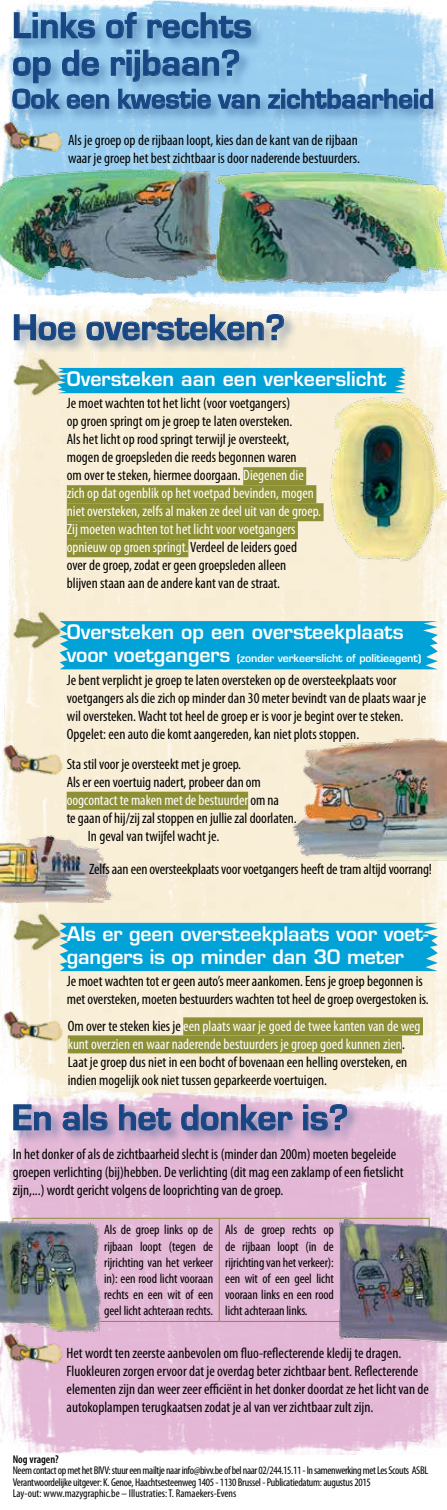
<style>
.page{position:relative;width:447px;height:1510px;background:#fff}
.page>*{position:absolute;margin:0;border:0;box-sizing:border-box;transform-origin:0 0}
.t1{font:700 37.5px/37.5px "Eurostile";color:#184682}
.t2{font:700 28.5px "Eurostile";color:#184682}
.t3{font:600 19.5px/23.4px "Eurostile LT Std";color:#fff}
.t4{font:condensed 15px/18px "Myriad Pro";color:#000}
.t5{font:condensed 15px "Myriad Pro";letter-spacing:-.005em;color:#fff}
.t6{font:condensed 13.5px/16.2px "Myriad Pro";letter-spacing:-.01em;color:#000;text-align:justify}
.t7{font:condensed 11.25px/11.2px "Myriad Pro";letter-spacing:-.02em;color:#000}
.t8{font:600 condensed 11.25px "Myriad Pro";color:#000}
.t9{font:600 10.5px "Eurostile LT Std";letter-spacing:-.01em;color:#fff}
.s1{color:#fff}
.s2{font-size:19.5px}
.s3{color:#000}
</style>
<div class="page">
<img style="left:0;top:0;width:446px;height:1092px">
<img style="left:0;top:1092px;width:446px;height:362px">
<div style="left:11px;top:11px;width:435px;height:112px;background:#184682;opacity:.5"></div>
<svg style="left:14px;top:12px;width:81px;height:26px;background:#7ca9cf"></svg>
<svg style="left:106px;top:12px;width:30px;height:26px"></svg>
<svg style="left:147px;top:12px;width:104px;height:26px;background:#72a4ce"></svg>
<svg style="left:13px;top:57px;width:38px;height:26px"></svg>
<svg style="left:62px;top:50px;width:37px;height:26px"></svg>
<svg style="left:111px;top:50px;width:128px;height:32px;background:#73a6cf"></svg>
<svg style="left:13px;top:89px;width:47px;height:20px"></svg>
<svg style="left:67px;top:94px;width:42px;height:15px"></svg>
<svg style="left:118px;top:89px;width:92px;height:21px;background:#6a9bc6"></svg>
<svg style="left:217px;top:94px;width:42px;height:15px"></svg>
<svg style="left:268px;top:89px;width:165px;height:20px;background:#6c9dc7"></svg>
<div style="left:13px;top:313px;width:284px;height:41px;background:#184682;opacity:.5"></div>
<svg style="left:14px;top:314px;width:61px;height:26px"></svg>
<svg style="left:87px;top:314px;width:196px;height:26px;background:#b5bcbf"></svg>
<div style="left:12px;top:1102px;width:348px;height:42px;background:#184682;opacity:.5"></div>
<svg style="left:13px;top:1104px;width:38px;height:26px"></svg>
<svg style="left:63px;top:1111px;width:16px;height:19px"></svg>
<div style="left:83px;top:1104px;width:5px;height:26px;border:1px solid #184682"></div>
<svg style="left:90px;top:1111px;width:17px;height:19px"></svg>
<svg style="left:119px;top:1104px;width:52px;height:26px"></svg>
<svg style="left:181px;top:1104px;width:111px;height:26px;background:#a695bc"></svg>
<svg style="left:303px;top:1104px;width:44px;height:26px"></svg>
<div style="left:67px;top:791px;width:181px;height:18px;background:#8e9036"></div>
<div style="left:183px;top:1017px;width:239px;height:18px;background:#8e9036"></div>
<div style="left:68px;top:1035px;width:334px;height:18px;background:#8e9036"></div>
<img style="left:0;top:169px;width:210px;height:130px">
<img style="left:210px;top:169px;width:236px;height:131px">
<div style="left:62px;top:368px;width:343px;height:25px;background:#00a2d8"></div>
<div style="left:60px;top:621px;width:377px;height:48px;background:#00a2d8"></div>
<div style="left:60px;top:922px;width:377px;height:49px;background:#00a2d8"></div>
<div style="left:243px;top:467px;width:63px;height:18px;background:#8e9036"></div>
<div style="left:67px;top:485px;width:249px;height:18px;background:#8e9036"></div>
<div style="left:67px;top:503px;width:256px;height:18px;background:#8e9036"></div>
<div style="left:67px;top:521px;width:231px;height:18px;background:#8e9036"></div>
<div style="left:67px;top:539px;width:121px;height:18px;background:#8e9036"></div>
<img style="left:14px;top:353px;width:48px;height:48px">
<img style="left:14px;top:606px;width:48px;height:48px">
<img style="left:14px;top:917px;width:48px;height:39px">
<img style="left:327px;top:393px;width:119px;height:170px">
<img style="left:290px;top:734px;width:156px;height:134px">
<img style="left:0;top:826px;width:116px;height:91px">
<hr style="left:13px;top:1218px;width:206px;height:1px;background:#8e9036">
<hr style="left:13px;top:1218px;width:1px;height:103px;background:#8e9036">
<hr style="left:219px;top:1218px;width:210px;height:1px;background:#8e9036">
<hr style="left:219px;top:1218px;width:1px;height:103px;background:#8e9036">
<hr style="left:13px;top:1321px;width:206px;height:1px;background:#8e9036">
<hr style="left:219px;top:1321px;width:210px;height:1px;background:#8e9036">
<img style="left:0;top:1220px;width:102px;height:113px">
<img style="left:0;top:745px;width:65px;height:40px">
<img style="left:0;top:122px;width:65px;height:40px">
<img style="left:0;top:1011px;width:65px;height:40px">
<img style="left:0;top:1333px;width:65px;height:41px">
<img style="left:335px;top:1210px;width:111px;height:138px">
<h1 class="t1" style="left:12px;top:7px;width:241px">Links of rechts op de rijbaan?</h1>
<h2 class="t2" style="left:12px;top:83px;width:423px">Ook een kwestie van zichtbaarheid</h2>
<p class="t4" style="left:68px;top:130px;width:293px">Als je groep op de rijbaan loopt, kies dan de kant van de rijbaan waar je groep het best zichtbaar is door naderende bestuurders.</p>
<h1 class="t1" style="left:12px;top:309px;width:274px">Hoe oversteken?</h1>
<h3 class="t3" style="left:67px;top:367px;width:321px">Oversteken aan een verkeerslicht</h3>
<p class="t4" style="left:67px;top:394px;width:256px">Je moet wachten tot het licht (voor voetgangers)<br>op groen springt om je groep te laten oversteken.<br>Als het licht op rood springt terwijl je oversteekt, mogen de groepsleden die reeds begonnen waren<br>om over te steken, hiermee doorgaan. <span class="s1">Diegenen die zich op dat ogenblik op het voetpad bevinden, mogen niet oversteken, zelfs al maken ze deel uit van de groep.<br>Zij moeten wachten tot het licht voor voetgangers opnieuw op groen springt.</span> Verdeel de leiders goed<br>over de groep, zodat er geen groepsleden alleen<br>blijven staan aan de andere kant van de straat.</p>
<h3 class="t3" style="left:67px;top:620px;width:338px">Oversteken op een oversteekplaats</h3>
<p class="t9" style="left:67px;top:652px;width:356px"><span class="s2">voor voetgangers</span> (zonder verkeerslicht of politieagent)</p>
<p class="t4" style="left:67px;top:670px;width:360px">Je bent verplicht je groep te laten oversteken op de oversteekplaats voor voetgangers als die zich op minder dan 30 meter bevindt van de plaats waar je wil oversteken. Wacht tot heel de groep er is voor je begint over te steken.<br>Opgelet: een auto die komt aangereden, kan niet plots stoppen.</p>
<p class="t4" style="left:67px;top:755px;width:176px">Sta stil voor je oversteekt met je groep.</p>
<p class="t4" style="left:67px;top:773px;width:196px">Als er een voertuig nadert, probeer dan om</p>
<p class="t5" style="left:67px;top:791px;width:214px">oogcontact te maken met de bestuurder <span class="s3">om na</span></p>
<p class="t4" style="left:67px;top:809px;width:231px">te gaan of hij/zij zal stoppen en jullie zal doorlaten.</p>
<p class="t4" style="left:88px;top:827px;width:133px">In geval van twijfel wacht je.</p>
<p class="t4" style="left:89px;top:859px;width:344px">Zelfs aan een oversteekplaats voor voetgangers heeft de tram altijd voorrang!</p>
<h3 class="t3" style="left:67px;top:921px;width:363px">Als er geen oversteekplaats voor voet&shy;gangers is op minder dan 30 meter</h3>
<p class="t4" style="left:67px;top:972px;width:363px">Je moet wachten tot er geen auto’s meer aankomen. Eens je groep begonnen is met oversteken, moeten bestuurders wachten tot heel de groep overgestoken is.</p>
<p class="t4" style="left:68px;top:1016px;width:354px">Om over te steken kies je <span class="s1">een plaats waar je goed de twee kanten van de weg kunt overzien en waar naderende bestuurders je groep goed kunnen zien</span>.<br>Laat je groep dus niet in een bocht of bovenaan een helling oversteken, en indien mogelijk ook niet tussen geparkeerde voertuigen.</p>
<h1 class="t1" style="left:12px;top:1099px;width:337px">En als het donker is?</h1>
<p class="t4" style="left:13px;top:1144px;width:392px">In het donker of als de zichtbaarheid slecht is (minder dan 200m) moeten begeleide groepen verlichting (bij)hebben. De verlichting (dit mag een zaklamp of een fietslicht zijn,...) wordt gericht volgens de looprichting van de groep.</p>
<p class="t6" style="left:104px;top:1221px;width:110px">Als de groep links op de rijbaan loopt (tegen de rijrichting van het verkeer in): een rood licht vooraan rechts en een wit of een geel licht achteraan rechts.</p>
<p class="t6" style="left:225px;top:1221px;width:110px">Als de groep rechts op de rijbaan loopt (in de rijrichting van het verkeer): een wit of een geel licht vooraan links en een rood licht achteraan links.</p>
<p class="t4" style="left:67px;top:1343px;width:363px">Het wordt ten zeerste aanbevolen om fluo-reflecterende kledij te dragen.<br>Fluokleuren zorgen ervoor dat je overdag beter zichtbaar bent. Reflecterende elementen zijn dan weer zeer efficiënt in het donker doordat ze het licht van de autokoplampen terugkaatsen zodat je al van ver zichtbaar zult zijn.</p>
<p class="t8" style="left:13px;top:1453px;width:48px">Nog vragen?</p>
<p class="t7" style="left:13px;top:1464px;width:416px">Neem contact op met het BIVV: stuur een mailtje naar info@bivv.be of bel naar 02/244.15.11 - In samenwerking met Les Scouts ASBL<br>Verantwoordelijke uitgever: K. Genoe, Haachtsesteenweg 1405 - 1130 Brussel - Publicatiedatum: augustus 2015<br>Lay-out: www.mazygraphic.be – Illustraties: T. Ramaekers-Evens</p>
</div>
